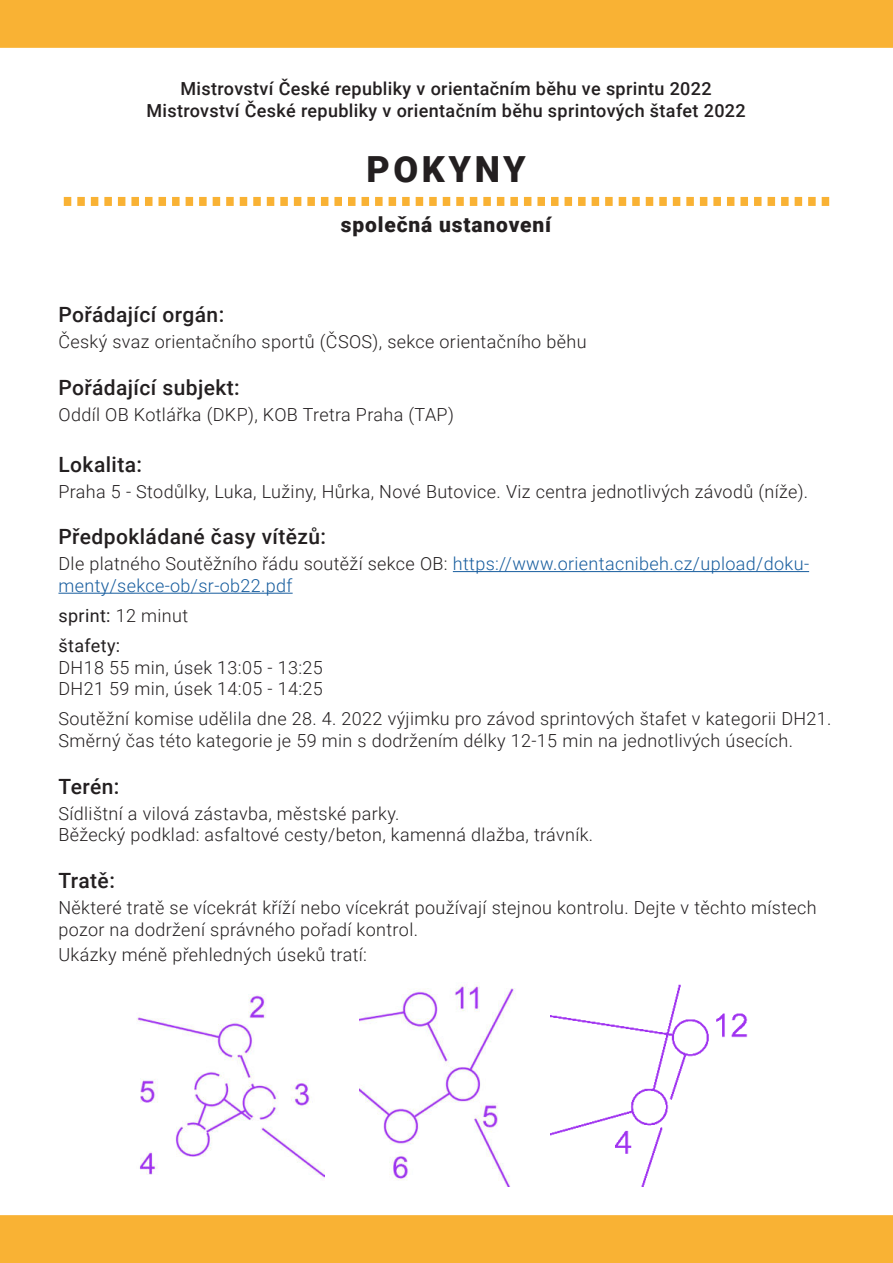
<style>
.page{position:relative;width:893px;height:1263px;background:#fff}
.page>*{position:absolute;margin:0;border:0;box-sizing:border-box;transform-origin:0 0}
.t1{font:900 36px "Roboto";letter-spacing:.1em;color:#231f20}
.t2{font:500 21px "Roboto";letter-spacing:.02em;color:#231f20}
.t3{font:900 21px "Roboto";letter-spacing:.04em;color:#231f20}
.t4{font:300 18px/21.6px "Roboto";letter-spacing:.02em;color:#231f20}
.t5{font:500 18px/21.6px "Roboto";letter-spacing:.02em;color:#231f20;text-align:center}
.t6{font:300 18px/21.6px "Roboto";letter-spacing:.02em;color:#175d9e}
.t7{font:18px/30.2px "Roboto";letter-spacing:.02em;color:#231f20}
.s1{color:#231f20}
.s2{font-weight:300}
</style>
<div class="page">
<div style="left:1px;top:1px;width:891px;height:46px;background:#f9b234"></div>
<div style="left:0;top:0;width:893px;height:48px;border:2px solid #f9b234"></div>
<div style="left:1px;top:1216px;width:891px;height:46px;background:#f9b234"></div>
<div style="left:0;top:1215px;width:893px;height:48px;border:2px solid #f9b234"></div>
<hr style="left:453px;top:571px;width:356px;height:1px;background:#175d9e">
<hr style="left:58px;top:593px;width:235px;height:1px;background:#175d9e">
<svg style="left:64px;top:197px;width:765px;height:9px"></svg>
<img style="left:136px;top:994px;width:189px;height:185px">
<img style="left:359px;top:985px;width:157px;height:202px">
<img style="left:551px;top:984px;width:197px;height:203px">
<p class="t5" style="left:146px;top:77px;width:601px">Mistrovství České republiky v orientačním běhu ve sprintu 2022<br>Mistrovství České republiky v orientačním běhu sprintových štafet 2022</p>
<h1 class="t1" style="left:366px;top:148px;width:161px">POKYNY</h1>
<p class="t3" style="left:341px;top:210px;width:212px">společná ustanovení</p>
<p class="t2" style="left:58px;top:300px;width:167px">Pořádající orgán:</p>
<p class="t4" style="left:58px;top:330px;width:530px">Český svaz orientačního sportů (ČSOS), sekce orientačního běhu</p>
<p class="t2" style="left:58px;top:373px;width:183px">Pořádající subjekt:</p>
<p class="t4" style="left:58px;top:403px;width:397px">Oddíl OB Kotlářka (DKP), KOB Tretra Praha (TAP)</p>
<p class="t2" style="left:58px;top:450px;width:85px">Lokalita:</p>
<p class="t4" style="left:58px;top:480px;width:751px">Praha 5 - Stodůlky, Luka, Lužiny, Hůrka, Nové Butovice. Viz centra jednotlivých závodů (níže).</p>
<p class="t2" style="left:58px;top:522px;width:269px">Předpokládané časy vítězů:</p>
<p class="t6" style="left:58px;top:552px;width:752px"><span class="s1">Dle platného Soutěžního řádu soutěží sekce OB:</span> https://www.orientacnibeh.cz/upload/doku&shy;menty/sekce-ob/sr-ob22.pdf</p>
<p class="t7" style="left:58px;top:602px;width:131px">sprint: <span class="s2">12 minut </span>štafety:</p>
<p class="t4" style="left:58px;top:656px;width:266px">DH18 55 min, úsek 13:05 - 13:25<br>DH21 59 min, úsek 14:05 - 14:25</p>
<p class="t4" style="left:58px;top:707px;width:775px">Soutěžní komise udělila dne 28. 4. 2022 výjimku pro závod sprintových štafet v kategorii DH21.<br>Směrný čas této kategorie je 59 min s dodržením délky 12-15 min na jednotlivých úsecích.</p>
<p class="t2" style="left:58px;top:772px;width:62px">Terén:</p>
<p class="t4" style="left:58px;top:802px;width:536px">Sídlištní a vilová zástavba, městské parky.<br>Běžecký podklad: asfaltové cesty/beton, kamenná dlažba, trávník.</p>
<p class="t2" style="left:58px;top:866px;width:58px">Tratě:</p>
<p class="t4" style="left:58px;top:896px;width:760px">Některé tratě se vícekrát kříží nebo vícekrát používají stejnou kontrolu. Dejte v těchto místech pozor na dodržení správného pořadí kontrol.</p>
<p class="t4" style="left:58px;top:943px;width:310px">Ukázky méně přehledných úseků tratí:</p>
</div>
